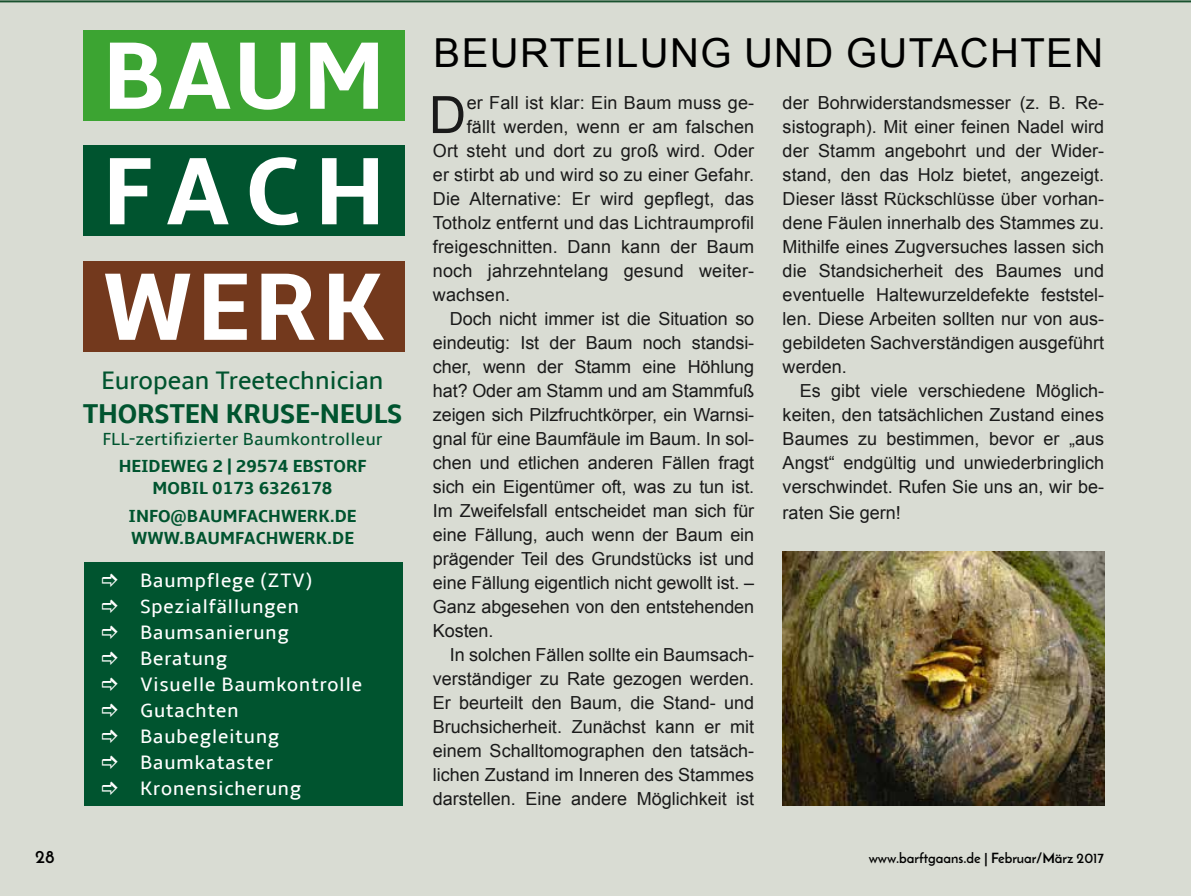
<style>
.page{position:relative;width:1191px;height:896px;background:#d9dcd3}
.page>*{position:absolute;margin:0;border:0;box-sizing:border-box;transform-origin:0 0}
.t1{font:700 99.6px/115.4px "Amble";letter-spacing:.04em;color:#fff;text-align:justify}
.t2{font:51.6px "Arial";color:#1a1a1a}
.t3{font:40px "Arial";letter-spacing:.035em;color:#000}
.t4{font:700 28px "Amble";letter-spacing:-.01em;color:#00542f}
.t5{font:26px "Amble";letter-spacing:-.02em;color:#00542f}
.t6{font:20px/26px "Amble";letter-spacing:.02em;color:#fff}
.t7{font:18px/24px "Arial";color:#1a1a1a;text-align:justify}
.t8{font:700 18px/22px "Amble";color:#00542f;text-align:center}
.t9{font:18px "Amble";color:#00542f}
.t10{font:700 18px "Josefin Sans";color:#000}
.t11{font:700 14px "Josefin Sans";color:#000}
</style>
<div class="page">
<div style="left:83px;top:30px;width:321px;height:90px;background:#3ca432"></div>
<div style="left:83px;top:145px;width:321px;height:90px;background:#00542f"></div>
<div style="left:83px;top:261px;width:321px;height:91px;background:#73391d"></div>
<div style="left:84px;top:562px;width:319px;height:243px;background:#00542f"></div>
<hr style="left:0;top:0;width:1191px;height:2px;background:#19522f">
<img style="left:782px;top:551px;width:322px;height:254px">
<h1 class="t1" style="left:103px;top:19px;width:284px">BAUM FACH WERK</h1>
<h3 class="t5" style="left:101px;top:365px;width:284px">European Treetechnician</h3>
<h3 class="t4" style="left:83px;top:397px;width:321px">THORSTEN KRUSE-NEULS</h3>
<p class="t9" style="left:102px;top:428px;width:282px">FLL-zertifizierter Baumkontrolleur</p>
<p class="t8" style="left:119px;top:455px;width:249px">HEIDEWEG 2 | 29574 EBSTORF<br>MOBIL 0173 6326178</p>
<p class="t8" style="left:129px;top:505px;width:229px;text-align:left">INFO@BAUMFACHWERK.DE<br>WWW.BAUMFACHWERK.DE</p>
<p class="t6" style="left:140px;top:567px;width:224px">Baumpflege (ZTV)<br>Spezialfällungen<br>Baumsanierung<br>Beratung<br>Visuelle Baumkontrolle<br>Gutachten<br>Baubegleitung<br>Baumkataster<br>Kronensicherung</p>
<h3 class="t3" style="left:433px;top:26px;width:671px">BEURTEILUNG UND GUTACHTEN</h3>
<h2 class="t2" style="left:429px;top:81px;width:39px">D</h2>
<p class="t7" style="left:467px;top:91px;width:289px">er Fall ist klar: Ein Baum muss ge-</p>
<p class="t7" style="left:782px;top:91px;width:323px">der Bohrwiderstandsmesser (z. B. Re&shy;sistograph). Mit einer feinen Nadel wird der Stamm angebohrt und der Wider&shy;stand, den das Holz bietet, angezeigt.<br>Dieser lässt Rückschlüsse über vorhan&shy;dene Fäulen innerhalb des Stammes zu.<br>Mithilfe eines Zugversuches lassen sich die Standsicherheit des Baumes und eventuelle Haltewurzeldefekte feststel&shy;len. Diese Arbeiten sollten nur von aus&shy;gebildeten Sachverständigen ausgeführt werden.</p>
<p class="t7" style="left:782px;top:379px;width:323px;text-indent:17px">Es gibt viele verschiedene Möglich&shy;keiten, den tatsächlichen Zustand eines Baumes zu bestimmen, bevor er „aus Angst“ endgültig und unwiederbringlich verschwindet. Rufen Sie uns an, wir be-</p>
<p class="t7" style="left:782px;top:501px;width:120px">raten Sie gern!</p>
<p class="t7" style="left:467px;top:115px;width:289px">fällt werden, wenn er am falschen</p>
<p class="t7" style="left:433px;top:139px;width:323px">Ort steht und dort zu groß wird. Oder</p>
<p class="t7" style="left:433px;top:163px;width:323px">er stirbt ab und wird so zu einer Gefahr.</p>
<p class="t7" style="left:433px;top:187px;width:323px">Die Alternative: Er wird gepflegt, das</p>
<p class="t7" style="left:433px;top:211px;width:323px">Totholz entfernt und das Lichtraumprofil</p>
<p class="t7" style="left:433px;top:235px;width:323px">freigeschnitten. Dann kann der Baum</p>
<p class="t7" style="left:433px;top:259px;width:323px">noch jahrzehntelang gesund weiter-</p>
<p class="t7" style="left:433px;top:283px;width:79px">wachsen.</p>
<p class="t7" style="left:450px;top:307px;width:306px">Doch nicht immer ist die Situation so</p>
<p class="t7" style="left:433px;top:331px;width:323px">eindeutig: Ist der Baum noch standsi-</p>
<p class="t7" style="left:433px;top:355px;width:323px">cher, wenn der Stamm eine Höhlung</p>
<p class="t7" style="left:433px;top:379px;width:323px">hat? Oder am Stamm und am Stammfuß</p>
<p class="t7" style="left:433px;top:403px;width:323px">zeigen sich Pilzfruchtkörper, ein Warnsi-</p>
<p class="t7" style="left:433px;top:427px;width:323px">gnal für eine Baumfäule im Baum. In sol-</p>
<p class="t7" style="left:433px;top:451px;width:323px">chen und etlichen anderen Fällen fragt</p>
<p class="t7" style="left:433px;top:475px;width:323px">sich ein Eigentümer oft, was zu tun ist.</p>
<p class="t7" style="left:433px;top:499px;width:323px">Im Zweifelsfall entscheidet man sich für</p>
<p class="t7" style="left:433px;top:523px;width:323px">eine Fällung, auch wenn der Baum ein</p>
<p class="t7" style="left:433px;top:547px;width:323px">prägender Teil des Grundstücks ist und</p>
<p class="t7" style="left:433px;top:571px;width:323px">eine Fällung eigentlich nicht gewollt ist. –</p>
<p class="t7" style="left:433px;top:595px;width:323px">Ganz abgesehen von den entstehenden</p>
<p class="t7" style="left:433px;top:619px;width:62px">Kosten.</p>
<p class="t7" style="left:450px;top:643px;width:306px">In solchen Fällen sollte ein Baumsach-</p>
<p class="t7" style="left:433px;top:667px;width:323px">verständiger zu Rate gezogen werden.</p>
<p class="t7" style="left:433px;top:691px;width:323px">Er beurteilt den Baum, die Stand- und</p>
<p class="t7" style="left:433px;top:715px;width:323px">Bruchsicherheit. Zunächst kann er mit</p>
<p class="t7" style="left:433px;top:739px;width:323px">einem Schalltomographen den tatsäch-</p>
<p class="t7" style="left:433px;top:763px;width:323px">lichen Zustand im Inneren des Stammes</p>
<p class="t7" style="left:433px;top:787px;width:323px">darstellen. Eine andere Möglichkeit ist</p>
<p class="t10" style="left:35px;top:845px;width:21px">28</p>
<p class="t11" style="left:868px;top:849px;width:237px">www.barftgaans.de | Februar/März 2017</p>
</div>
